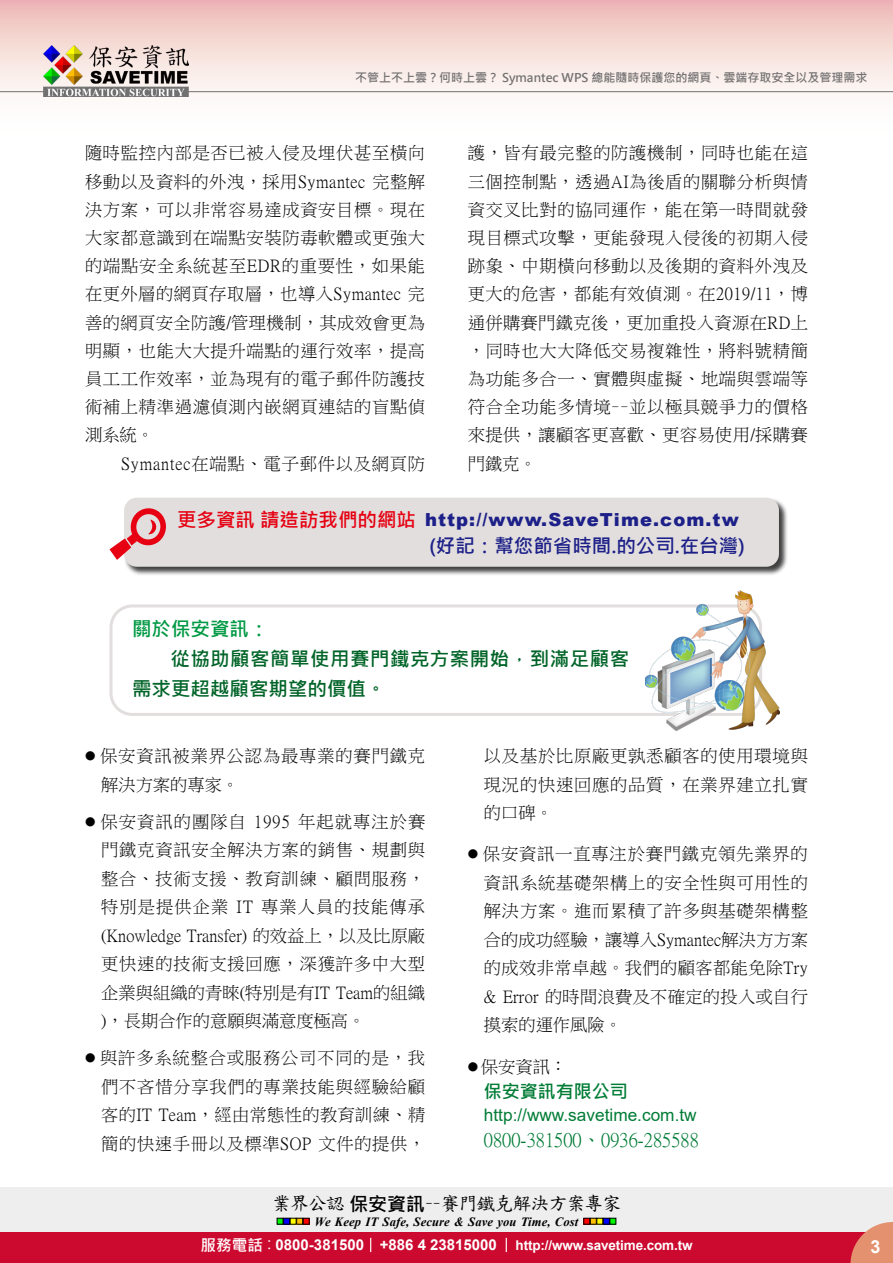
<style>
.page{position:relative;width:893px;height:1263px;background:#fff}
.page>*{position:absolute;margin:0;border:0;box-sizing:border-box;transform-origin:0 0}
.t1{font:700 19.5px/30px "Microsoft Jheng Hei";letter-spacing:.025em;color:#006428}
.t2{font:19.5px "P Ming Li U";color:#007c36}
.t3{font:700 19.5px "Microsoft Jheng Hei";color:#1d2088}
.t4{font:700 19.5px "Microsoft Jheng Hei";color:#094}
.t5{font:18.9px "DF Kai Shu SB Estd BF";letter-spacing:-.05em;color:#000}
.t6{font:900 18px "Arial";letter-spacing:.06em;color:#1d2088}
.t7{font:700 18px "Microsoft Jheng Hei";color:#007c36}
.t8{font:700 18px "Arial";color:#fff}
.t9{font:17.25px/28.2px "P Ming Li U";letter-spacing:.04em;color:#000;text-align:justify}
.t10{font:17.25px "Arial";color:#007c36}
.t11{font:700 13.5px "Arial";letter-spacing:-.01em;color:#fff}
.t12{font:italic 700 12.6px "Times New Roman";letter-spacing:.005em;color:#000}
.t13{font:700 12px "Microsoft Jheng Hei";color:#727171}
.s1{font-family:"Microsoft Jheng Hei";font-weight:700;font-size:19.5px;color:#e60012}
.s2{font-size:10.5px}
.s3{font-family:"Microsoft Jheng Hei";font-weight:700}
.s4{font-family:"Microsoft Jheng Hei";font-size:15.6px}
.s5{font-family:"Microsoft Jheng Hei";font-weight:400;font-size:15.6px}
.s6{font-size:15px}
</style>
<div class="page">
<div style="left:0;top:0;width:893px;height:141px;background:linear-gradient(to bottom,#efc0bb,#fff)"></div>
<hr style="left:0;top:91px;width:893px;height:1px;background:#727171">
<div style="left:0;top:1187px;width:893px;height:49px;background:#eee"></div>
<img style="left:44px;top:46px;width:145px;height:51px">
<svg style="left:277px;top:1218px;width:32px;height:6px"></svg>
<svg style="left:584px;top:1218px;width:32px;height:6px"></svg>
<div style="left:0;top:1232px;width:893px;height:31px;background:#cc0a2f"></div>
<svg style="left:850px;top:1222px;width:43px;height:41px"></svg>
<svg style="left:370px;top:1238px;width:1px;height:14px"></svg>
<svg style="left:506px;top:1238px;width:1px;height:14px"></svg>
<div style="left:110px;top:604px;width:652px;height:112px;border:3px solid #e1dedd;border-radius:21px"></div>
<img style="left:646px;top:590px;width:133px;height:140px">
<div style="left:124px;top:497px;width:664px;height:79px;background:#000;opacity:.75"></div>
<div style="left:124px;top:498px;width:655px;height:69px;background:#e1dedd;border-radius:13px"></div>
<svg style="left:110px;top:506px;width:56px;height:54px"></svg>
<p class="t13" style="left:355px;top:70px;width:514px">不管上不上雲？何時上雲？ Symantec WPS 總能隨時保護您的網頁、雲端存取安全以及管理需求</p>
<p class="t9" style="left:468px;top:139px;width:342px">護，皆有最完整的防護機制，同時也能在這三個控制點，透過AI為後盾的關聯分析與情資交叉比對的協同運作，能在第一時間就發現目標式攻擊，更能發現入侵後的初期入侵跡象、中期橫向移動以及後期的資料外洩及更大的危害，都能有效偵測。在2019/11，博通併購賽門鐵克後，更加重投入資源在RD上，同時也大大降低交易複雜性，將料號精簡為功能多合一、實體與虛擬、地端與雲端等符合全功能多情境－－並以極具競爭力的價格來提供，讓顧客更喜歡、更容易使用/採購賽門鐵克。</p>
<p class="t6" style="left:177px;top:506px;width:563px"><span class="s1">更多資訊 請造訪我們的網站</span> http://www.SaveTime.com.tw</p>
<p class="t3" style="left:429px;top:533px;width:318px">(好記：幫您節省時間.的公司.在台灣)</p>
<p class="t9" style="left:85px;top:139px;width:342px">隨時監控內部是否已被入侵及埋伏甚至橫向移動以及資料的外洩，採用Symantec 完整解決方案，可以非常容易達成資安目標。現在大家都意識到在端點安裝防毒軟體或更強大的端點安全系統甚至EDR的重要性，如果能在更外層的網頁存取層，也導入Symantec 完善的網頁安全防護/管理機制，其成效會更為明顯，也能大大提升端點的運行效率，提高員工工作效率，並為現有的電子郵件防護技術補上精準過濾偵測內嵌網頁連結的盲點偵測系統。</p>
<p class="t9" style="left:121px;top:449px;width:306px">Symantec在端點、電子郵件以及網頁防</p>
<p class="t4" style="left:132px;top:617px;width:138px">關於保安資訊：</p>
<p class="t1" style="left:132px;top:644px;width:499px;text-indent:38px">從協助顧客簡單使用賽門鐵克方案開始，到滿足顧客需求更超越顧客期望的價值。</p>
<p class="t9" style="left:101px;top:742px;width:325px;text-indent:-16px"><span class="s2">●</span> 保安資訊被業界公認為最專業的賽門鐵克解決方案的專家。</p>
<p class="t9" style="left:101px;top:807px;width:326px;text-indent:-16px"><span class="s2">●</span> 保安資訊的團隊自 1995 年起就專注於賽門鐵克資訊安全解決方案的銷售、規劃與整合、技術支援、教育訓練、顧問服務，特別是提供企業 IT 專業人員的技能傳承(Knowledge Transfer) 的效益上，以及比原廠更快速的技術支援回應，深獲許多中大型企業與組織的青睞(特別是有IT Team的組織)，長期合作的意願與滿意度極高。</p>
<p class="t9" style="left:101px;top:1044px;width:326px;text-indent:-16px"><span class="s2">●</span> 與許多系統整合或服務公司不同的是，我們不吝惜分享我們的專業技能與經驗給顧客的IT Team，經由常態性的教育訓練、精簡的快速手冊以及標準SOP 文件的提供，</p>
<p class="t9" style="left:484px;top:742px;width:325px">以及基於比原廠更孰悉顧客的使用環境與現況的快速回應的品質，在業界建立扎實的口碑。</p>
<p class="t9" style="left:484px;top:840px;width:326px;text-indent:-16px"><span class="s2">●</span> 保安資訊一直專注於賽門鐵克領先業界的資訊系統基礎架構上的安全性與可用性的解決方案。進而累積了許多與基礎架構整合的成功經驗，讓導入Symantec解決方方案的成效非常卓越。我們的顧客都能免除Try &amp; Error 的時間浪費及不確定的投入或自行摸索的運作風險。</p>
<p class="t9" style="left:468px;top:1052px;width:101px"><span class="s2">●</span> 保安資訊：</p>
<p class="t7" style="left:484px;top:1080px;width:145px">保安資訊有限公司</p>
<p class="t10" style="left:484px;top:1103px;width:214px">http://www.savetime.com.tw</p>
<p class="t2" style="left:484px;top:1130px;width:217px">0800-381500、0936-285588</p>
<p class="t5" style="left:272px;top:1194px;width:351px">業界公認<span class="s3">保安資訊</span>－－賽門鐵克解決方案專家</p>
<p class="t12" style="left:315px;top:1212px;width:265px">We Keep IT Safe, Secure &amp; Save you Time, Cost</p>
<p class="t11" style="left:200px;top:1235px;width:494px"><span class="s4">服務電話</span><span class="s5">：</span><span class="s6">0800-381500 +886 4 23815000</span> http://www.savetime.com.tw</p>
<p class="t8" style="left:870px;top:1234px;width:12px">3</p>
</div>
